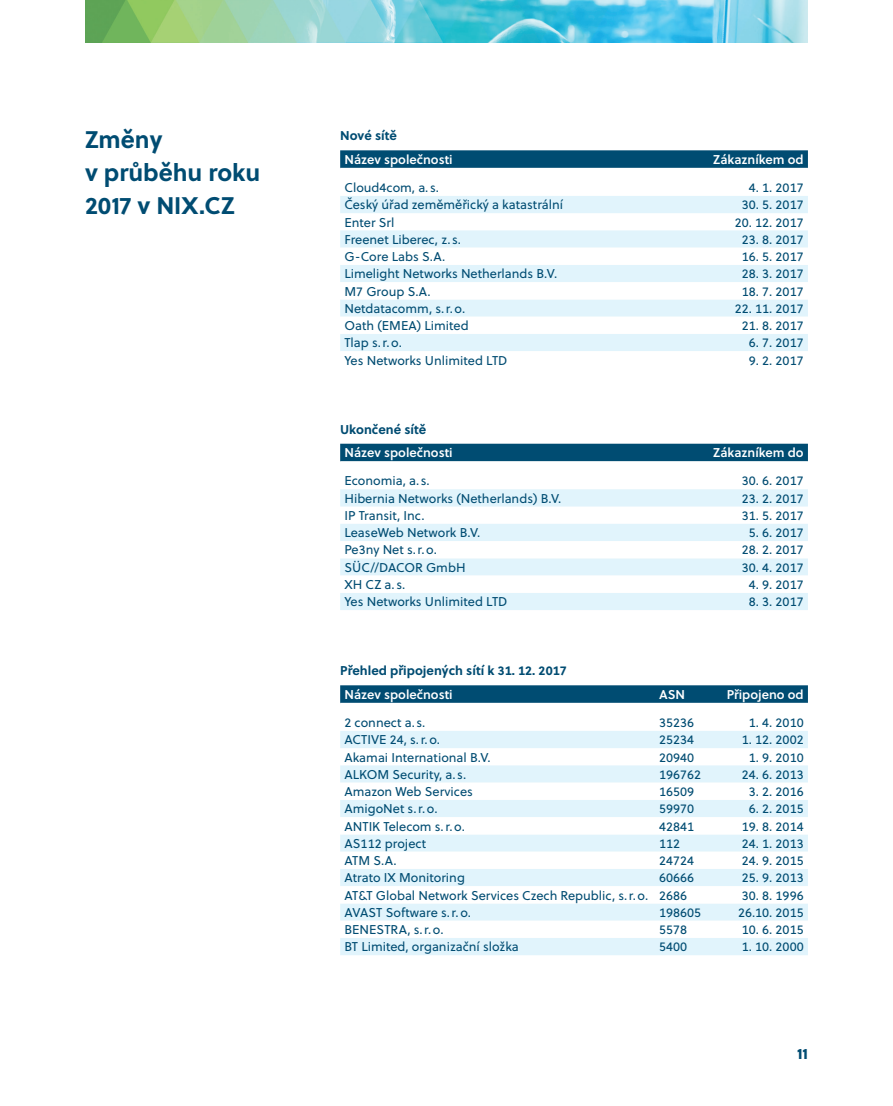
<style>
.page{position:relative;width:893px;height:1106px;background:#fff}
.page>*{position:absolute;margin:0;border:0;box-sizing:border-box;transform-origin:0 0}
.Subheadline{font:700 24px/33px "Soleil";color:#004c72}
.t1{font:15px "Soleil Xb";color:#004c72}
.Přehled{font:12.75px "Soleil";color:#004c72}
.Přehled_2{font:12.75px "Soleil";color:#004c72}
.Underline{font:12.75px "Soleil Sb";color:#fff}
.Přehled-2{font:700 12.75px "Soleil";color:#004c72}
</style>
<div class="page">
<div style="left:340px;top:150px;width:468px;height:18px;background:#004c72"></div>
<svg style="left:340px;top:196px;width:468px;height:52px;fill:#e1f4fc"></svg>
<svg style="left:340px;top:265px;width:468px;height:86px;fill:#e1f4fc"></svg>
<div style="left:340px;top:444px;width:468px;height:18px;background:#004c72"></div>
<svg style="left:340px;top:461px;width:468px;height:1px"></svg>
<svg style="left:340px;top:489px;width:468px;height:121px;fill:#e1f4fc"></svg>
<svg style="left:340px;top:541px;width:468px;height:52px"></svg>
<div style="left:340px;top:685px;width:468px;height:18px;background:#004c72"></div>
<svg style="left:340px;top:731px;width:468px;height:224px;fill:#e1f4fc"></svg>
<svg style="left:340px;top:782px;width:468px;height:156px"></svg>
<img style="left:85px;top:0;width:723px;height:43px">
<p class="Subheadline" style="left:85px;top:121px;width:177px">Změny<br>v průběhu roku<br>2017 v NIX.CZ</p>
<p class="Přehled-2" style="left:340px;top:126px;width:58px">Nové sítě</p>
<p class="Underline" style="left:344px;top:149px;width:110px">Název společnosti</p>
<p class="Underline" style="left:713px;top:149px;width:92px">Zákazníkem od</p>
<p class="Přehled" style="left:344px;top:178px;width:96px">Cloud4com, a. s.</p>
<p class="Přehled" style="left:749px;top:178px;width:56px">4. 1. 2017</p>
<p class="Přehled" style="left:344px;top:195px;width:220px">Český úřad zeměměřický a katastrální</p>
<p class="Přehled" style="left:742px;top:195px;width:63px">30. 5. 2017</p>
<p class="Přehled" style="left:344px;top:213px;width:52px">Enter Srl</p>
<p class="Přehled" style="left:735px;top:213px;width:70px">20. 12. 2017</p>
<p class="Přehled" style="left:344px;top:230px;width:118px">Freenet Liberec, z. s.</p>
<p class="Přehled" style="left:742px;top:230px;width:63px">23. 8. 2017</p>
<p class="Přehled" style="left:344px;top:247px;width:102px">G-Core Labs S.A.</p>
<p class="Přehled" style="left:742px;top:247px;width:63px">16. 5. 2017</p>
<p class="Přehled" style="left:344px;top:264px;width:214px">Limelight Networks Netherlands B.V.</p>
<p class="Přehled" style="left:742px;top:264px;width:63px">28. 3. 2017</p>
<p class="Přehled" style="left:344px;top:282px;width:88px">M7 Group S.A.</p>
<p class="Přehled" style="left:742px;top:282px;width:63px">18. 7. 2017</p>
<p class="Přehled" style="left:344px;top:299px;width:122px">Netdatacomm, s. r. o.</p>
<p class="Přehled" style="left:735px;top:299px;width:70px">22. 11. 2017</p>
<p class="Přehled" style="left:344px;top:316px;width:126px">Oath (EMEA) Limited</p>
<p class="Přehled" style="left:742px;top:316px;width:63px">21. 8. 2017</p>
<p class="Přehled" style="left:344px;top:333px;width:59px">Tlap s. r. o.</p>
<p class="Přehled" style="left:749px;top:333px;width:56px">6. 7. 2017</p>
<p class="Přehled" style="left:344px;top:351px;width:165px">Yes Networks Unlimited LTD</p>
<p class="Přehled" style="left:749px;top:351px;width:56px">9. 2. 2017</p>
<p class="Přehled-2" style="left:340px;top:419px;width:88px">Ukončené sítě</p>
<p class="Underline" style="left:344px;top:443px;width:110px">Název společnosti</p>
<p class="Underline" style="left:713px;top:443px;width:92px">Zákazníkem do</p>
<p class="Přehled" style="left:344px;top:471px;width:87px">Economia, a. s.</p>
<p class="Přehled" style="left:742px;top:471px;width:63px">30. 6. 2017</p>
<p class="Přehled" style="left:344px;top:489px;width:218px">Hibernia Networks (Netherlands) B.V.</p>
<p class="Přehled" style="left:742px;top:489px;width:63px">23. 2. 2017</p>
<p class="Přehled" style="left:344px;top:506px;width:82px">IP Transit, Inc.</p>
<p class="Přehled" style="left:742px;top:506px;width:63px">31. 5. 2017</p>
<p class="Přehled" style="left:344px;top:523px;width:137px">LeaseWeb Network B.V.</p>
<p class="Přehled" style="left:749px;top:523px;width:56px">5. 6. 2017</p>
<p class="Přehled" style="left:344px;top:540px;width:94px">Pe3ny Net s. r. o.</p>
<p class="Přehled" style="left:742px;top:540px;width:63px">28. 2. 2017</p>
<p class="Přehled" style="left:344px;top:558px;width:123px">SÜC//DACOR GmbH</p>
<p class="Přehled" style="left:742px;top:558px;width:63px">30. 4. 2017</p>
<p class="Přehled" style="left:344px;top:575px;width:62px">XH CZ a. s.</p>
<p class="Přehled" style="left:749px;top:575px;width:56px">4. 9. 2017</p>
<p class="Přehled" style="left:344px;top:592px;width:165px">Yes Networks Unlimited LTD</p>
<p class="Přehled" style="left:749px;top:592px;width:56px">8. 3. 2017</p>
<p class="Přehled-2" style="left:340px;top:661px;width:228px">Přehled připojených sítí k 31. 12. 2017</p>
<p class="Underline" style="left:344px;top:684px;width:110px">Název společnosti</p>
<p class="Underline" style="left:659px;top:684px;width:27px">ASN</p>
<p class="Underline" style="left:727px;top:684px;width:78px">Připojeno od</p>
<p class="Přehled_2" style="left:344px;top:713px;width:82px">2 connect a. s.</p>
<p class="Přehled_2" style="left:659px;top:713px;width:37px">35236</p>
<p class="Přehled_2" style="left:749px;top:713px;width:56px">1. 4. 2010</p>
<p class="Přehled_2" style="left:344px;top:730px;width:97px">ACTIVE 24, s. r. o.</p>
<p class="Přehled_2" style="left:659px;top:730px;width:37px">25234</p>
<p class="Přehled_2" style="left:742px;top:730px;width:63px">1. 12. 2002</p>
<p class="Přehled_2" style="left:344px;top:747px;width:148px">Akamai International B.V.</p>
<p class="Přehled_2" style="left:659px;top:747px;width:37px">20940</p>
<p class="Přehled_2" style="left:749px;top:747px;width:56px">1. 9. 2010</p>
<p class="Přehled_2" style="left:344px;top:765px;width:123px">ALKOM Security, a. s.</p>
<p class="Přehled_2" style="left:659px;top:765px;width:44px">196762</p>
<p class="Přehled_2" style="left:742px;top:765px;width:63px">24. 6. 2013</p>
<p class="Přehled_2" style="left:344px;top:782px;width:130px">Amazon Web Services</p>
<p class="Přehled_2" style="left:659px;top:782px;width:37px">16509</p>
<p class="Přehled_2" style="left:749px;top:782px;width:56px">3. 2. 2016</p>
<p class="Přehled_2" style="left:344px;top:799px;width:95px">AmigoNet s. r. o.</p>
<p class="Přehled_2" style="left:659px;top:799px;width:37px">59970</p>
<p class="Přehled_2" style="left:749px;top:799px;width:56px">6. 2. 2015</p>
<p class="Přehled_2" style="left:344px;top:816px;width:122px">ANTIK Telecom s. r. o.</p>
<p class="Přehled_2" style="left:659px;top:816px;width:37px">42841</p>
<p class="Přehled_2" style="left:742px;top:816px;width:63px">19. 8. 2014</p>
<p class="Přehled_2" style="left:344px;top:834px;width:83px">AS112 project</p>
<p class="Přehled_2" style="left:659px;top:834px;width:23px">112</p>
<p class="Přehled_2" style="left:742px;top:834px;width:63px">24. 1. 2013</p>
<p class="Přehled_2" style="left:344px;top:851px;width:54px">ATM S.A.</p>
<p class="Přehled_2" style="left:659px;top:851px;width:37px">24724</p>
<p class="Přehled_2" style="left:742px;top:851px;width:63px">24. 9. 2015</p>
<p class="Přehled_2" style="left:344px;top:868px;width:122px">Atrato IX Monitoring</p>
<p class="Přehled_2" style="left:659px;top:868px;width:37px">60666</p>
<p class="Přehled_2" style="left:742px;top:868px;width:63px">25. 9. 2013</p>
<p class="Přehled_2" style="left:344px;top:885px;width:344px">AT&amp;T Global Network Services Czech Republic, s. r. o. 2686</p>
<p class="Přehled_2" style="left:742px;top:885px;width:63px">30. 8. 1996</p>
<p class="Přehled_2" style="left:344px;top:903px;width:128px">AVAST Software s. r. o.</p>
<p class="Přehled_2" style="left:659px;top:903px;width:44px">198605</p>
<p class="Přehled_2" style="left:738px;top:903px;width:67px">26.10. 2015</p>
<p class="Přehled_2" style="left:344px;top:920px;width:101px">BENESTRA, s. r. o.</p>
<p class="Přehled_2" style="left:659px;top:920px;width:30px">5578</p>
<p class="Přehled_2" style="left:742px;top:920px;width:63px">10. 6. 2015</p>
<p class="Přehled_2" style="left:344px;top:937px;width:176px">BT Limited, organizační složka</p>
<p class="Přehled_2" style="left:659px;top:937px;width:30px">5400</p>
<p class="Přehled_2" style="left:742px;top:937px;width:63px">1. 10. 2000</p>
<p class="t1" style="left:797px;top:1041px;width:12px">11</p>
</div>
